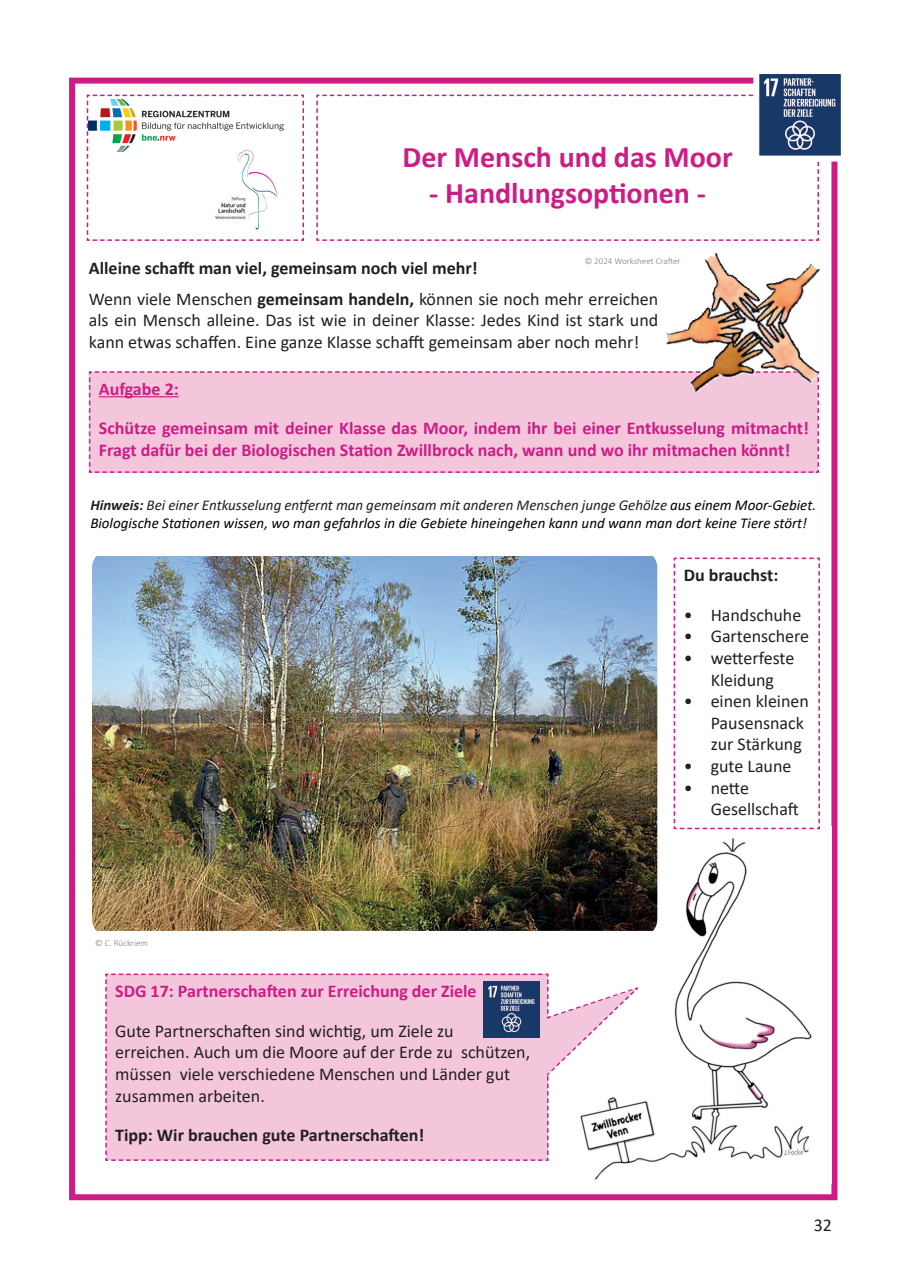
<style>
.page{position:relative;width:910px;height:1280px;background:#fff}
.page>*{position:absolute;margin:0;border:0;box-sizing:border-box;transform-origin:0 0}
.t1{font:700 30px "Calibri";color:#cd1c86}
.t2{font:18px/21.6px "Calibri";color:#231f20}
.t3{font:700 18px/21.6px "Calibri";color:#cd1c86}
.t4{font:700 18px/30.6px "Calibri";color:#231f20}
.t5{font:italic 15px/18px "Calibri";color:#000}
.t6{font:300 9px "Calibri";color:#7c7e81}
.s1{font-weight:400}
.s2{font-weight:700;color:#231f20}
.s3{color:#231f20}
</style>
<div class="page">
<div style="left:69px;top:78px;width:768px;height:1122px;background:#fff;border:6px solid #cd1c86"></div>
<svg style="left:316px;top:94px;width:503px;height:147px"></svg>
<img style="left:760px;top:75px;width:80px;height:80px">
<div style="left:753px;top:68px;width:94px;height:94px;border:6px solid #fff"></div>
<svg style="left:86px;top:94px;width:218px;height:147px"></svg>
<div style="left:88px;top:370px;width:732px;height:103px;background:#f4c6dc"></div>
<img style="left:594px;top:827px;width:237px;height:356px">
<img style="left:689px;top:252px;width:28px;height:72px">
<img style="left:92px;top:556px;width:565px;height:375px">
<svg style="left:673px;top:557px;width:148px;height:273px"></svg>
<svg style="left:105px;top:973px;width:538px;height:188px;background:#edc7db"></svg>
<h1 class="t1" style="left:403px;top:136px;width:332px">Der Mensch und das Moor</h1>
<h1 class="t1" style="left:429px;top:172px;width:278px">- Handlungsoptionen -</h1>
<p class="t6" style="left:585px;top:256px;width:97px">© 2024 Worksheet Crafter</p>
<p class="t4" style="left:89px;top:253px;width:571px">Alleine schafft man viel, gemeinsam noch viel mehr!<br><span class="s1">Wenn viele Menschen</span> gemeinsam handeln, <span class="s1">können sie noch mehr erreichen</span></p>
<p class="t2" style="left:89px;top:309px;width:571px">als ein Mensch alleine. Das ist wie in deiner Klasse: Jedes Kind ist stark und kann etwas schaffen. Eine ganze Klasse schafft gemeinsam aber noch mehr!</p>
<p class="t3" style="left:99px;top:378px;width:81px">Aufgabe 2:</p>
<p class="t3" style="left:99px;top:417px;width:712px">Schütze gemeinsam mit deiner Klasse das Moor, indem ihr bei einer Entkusselung mitmacht!<br>Fragt dafür bei der Biologischen Station Zwillbrock nach, wann und wo ihr mitmachen könnt!</p>
<p class="t5" style="left:90px;top:495px;width:727px"><span class="s2">Hinweis:</span> <span class="s3">Bei einer Entkusselung entfernt man gemeinsam mit anderen Menschen junge Gehölze</span> aus einem Moor-Gebiet.<br>Biologische Stationen wissen, wo man gefahrlos in die Gebiete hineingehen kann und wann man dort keine Tiere stört!</p>
<p class="t6" style="left:95px;top:938px;width:54px">© C. Rückriem</p>
<p class="t3" style="left:115px;top:980px;width:363px">SDG 17: Partnerschaften zur Erreichung der Ziele</p>
<p class="t2" style="left:115px;top:1019px;width:416px">Gute Partnerschaften sind wichtig, um Ziele zu erreichen. Auch um die Moore auf der Erde zu schützen, müssen viele verschiedene Menschen und Länder gut zusammen arbeiten.</p>
<p class="t4" style="left:115px;top:1119px;width:311px">Tipp: Wir brauchen gute Partnerschaften!</p>
<p class="t4" style="left:684px;top:560px;width:96px">Du brauchst:</p>
<p class="t2" style="left:684px;top:603px;width:119px">• Handschuhe</p>
<p class="t2" style="left:684px;top:625px;width:127px">• Gartenschere</p>
<p class="t2" style="left:684px;top:647px;width:112px;text-align:center">• wetterfeste<br>Kleidung</p>
<p class="t2" style="left:711px;top:690px;width:100px;text-indent:-27px">• einen kleinen<br>Pausensnack zur Stärkung</p>
<p class="t2" style="left:684px;top:755px;width:109px">• gute Laune</p>
<p class="t2" style="left:711px;top:776px;width:90px;text-indent:-27px">• nette<br>Gesellschaft</p>
<p class="t2" style="left:814px;top:1214px;width:20px">32</p>
</div>
